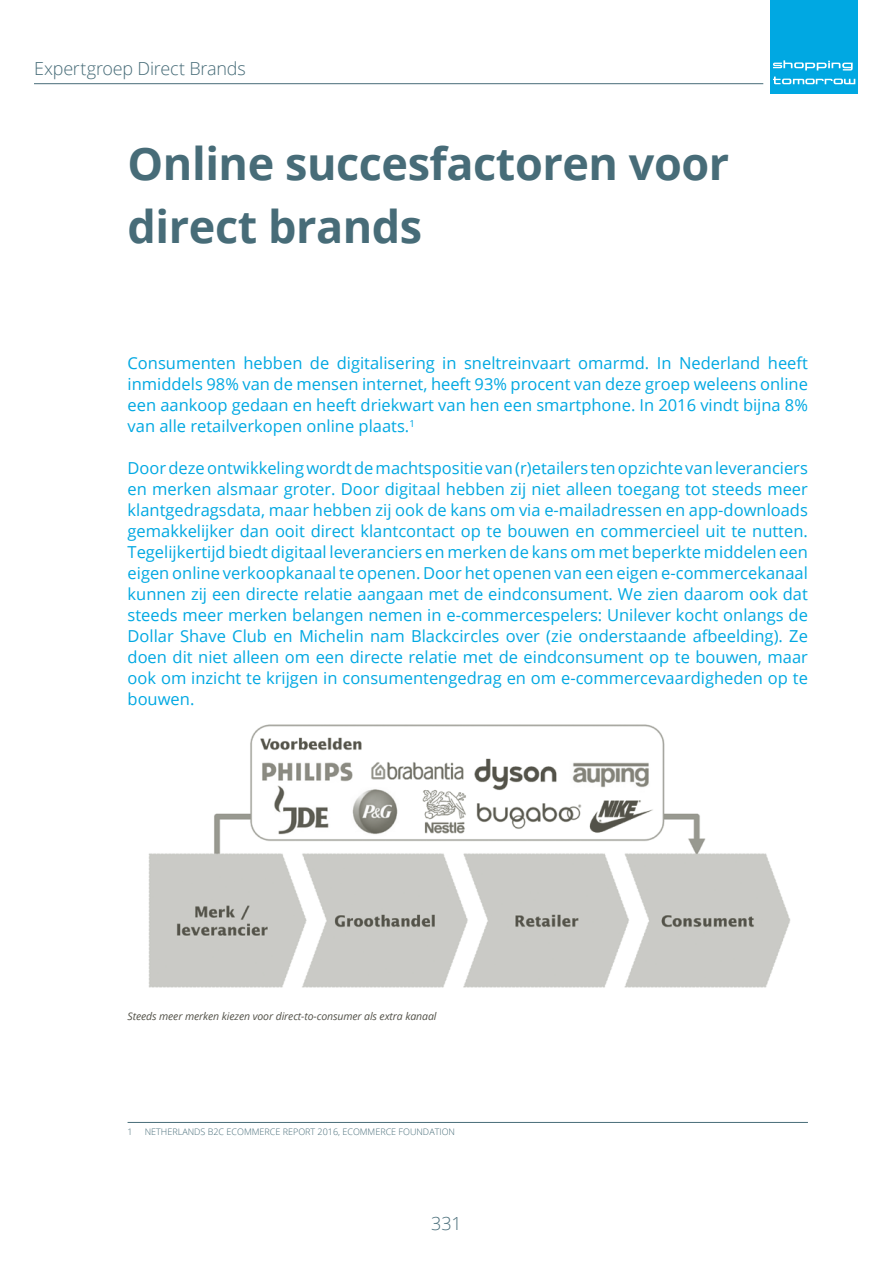
<style>
.page{position:relative;width:893px;height:1263px;background:#fff}
.page>*{position:absolute;margin:0;border:0;box-sizing:border-box;transform-origin:0 0}
.Titel_hoofdstuk_kop{font:700 45px/63px "Open Sans";letter-spacing:-.01em;color:#476c78}
.t1{font:300 18px "Open Sans";letter-spacing:-.01em;color:#476c78}
.t2{font:16.5px/21px "Open Sans";color:#00a8e2;text-align:justify}
.Figuurbijschrift{font:italic 10.5px "Open Sans";letter-spacing:-.01em;color:#535249}
.Voetnoot{font:300 9px "Open Sans";color:#476c78}
</style>
<div class="page">
<div style="left:770px;top:0;width:88px;height:94px;background:#00a8e2"></div>
<svg style="left:773px;top:60px;width:80px;height:10px"></svg>
<svg style="left:773px;top:77px;width:82px;height:7px"></svg>
<hr style="left:34px;top:83px;width:729px;height:1px;background:#476c78">
<img style="left:148px;top:724px;width:643px;height:264px">
<hr style="left:128px;top:1122px;width:680px;height:1px;background:#476c78">
<p class="t1" style="left:34px;top:56px;width:213px">Expertgroep Direct Brands</p>
<p class="Titel_hoofdstuk_kop" style="left:128px;top:131px;width:603px">Online succesfactoren voor direct brands</p>
<p class="t2" style="left:128px;top:352px;width:682px">Consumenten hebben de digitalisering in sneltreinvaart omarmd. In Nederland heeft inmiddels 98% van de mensen internet, heeft 93% procent van deze groep weleens online een aankoop gedaan en heeft driekwart van hen een smartphone. In 2016 vindt bijna 8% van alle retailverkopen online plaats.<sup>1</sup></p>
<p class="t2" style="left:128px;top:457px;width:682px">Door deze ontwikkeling wordt de machtspositie van (r)etailers ten opzichte van leveranciers en merken alsmaar groter. Door digitaal hebben zij niet alleen toegang tot steeds meer klantgedragsdata, maar hebben zij ook de kans om via e-mailadressen en app-downloads gemakkelijker dan ooit direct klantcontact op te bouwen en commercieel uit te nutten.<br>Tegelijkertijd biedt digitaal leveranciers en merken de kans om met beperkte middelen een eigen online verkoopkanaal te openen. Door het openen van een eigen e-commercekanaal kunnen zij een directe relatie aangaan met de eindconsument. We zien daarom ook dat steeds meer merken belangen nemen in e-commercespelers: Unilever kocht onlangs de Dollar Shave Club en Michelin nam Blackcircles over (zie onderstaande afbeelding). Ze doen dit niet alleen om een directe relatie met de eindconsument op te bouwen, maar ook om inzicht te krijgen in consumentengedrag en om e-commercevaardigheden op te bouwen.</p>
<p class="Figuurbijschrift" style="left:128px;top:1009px;width:310px">Steeds meer merken kiezen voor direct-to-consumer als extra kanaal</p>
<p class="Voetnoot" style="left:128px;top:1126px;width:7px">1</p>
<p class="Voetnoot" style="left:145px;top:1126px;width:312px">NETHERLANDS B2C ECOMMERCE REPORT 2016, ECOMMERCE FOUNDATION</p>
<p class="t1" style="left:431px;top:1211px;width:32px">331</p>
</div>
